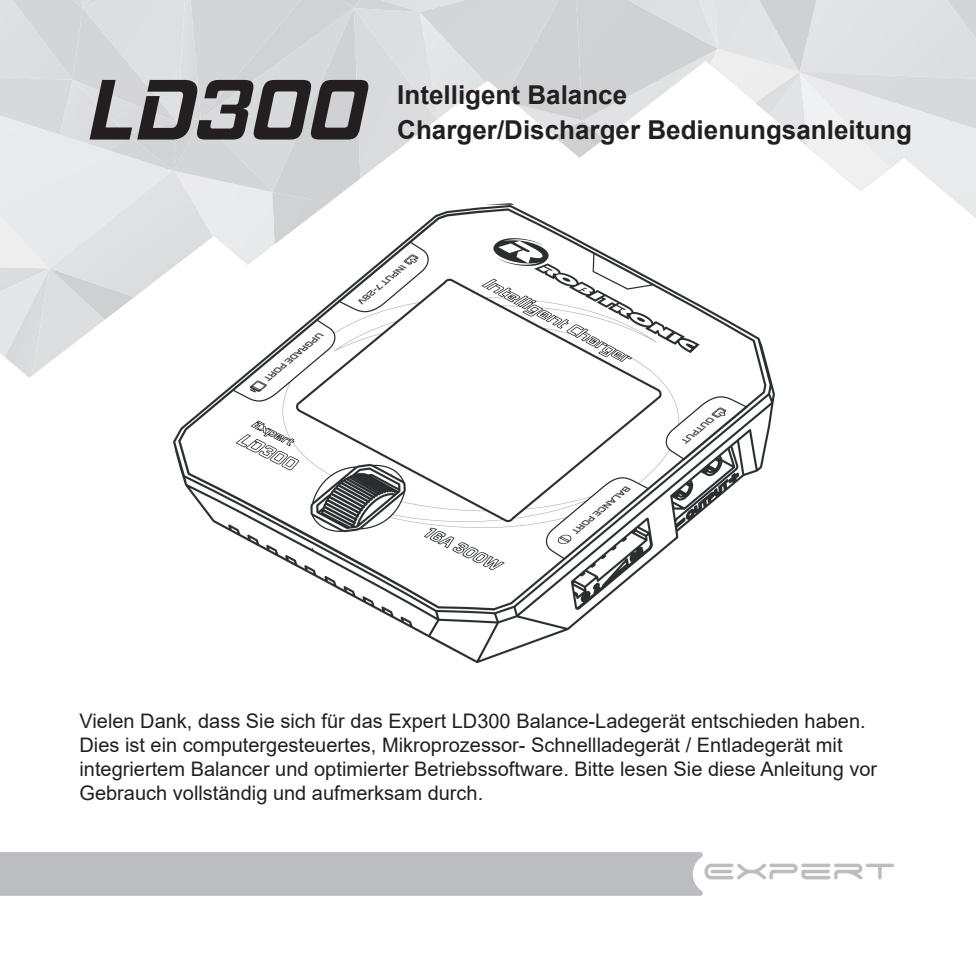
<style>
.page{position:relative;width:976px;height:976px;background:#fff}
.page>*{position:absolute;margin:0;border:0;box-sizing:border-box;transform-origin:0 0}
.t1{font:italic 700 88px "Hemi Head Rg";color:#231f20}
.t2{font:36px "Space Age";color:#bcbdc0}
.t3{font:700 26px/35.2px "Arial";color:#231f20}
.t4{font:20px/24px "Arial";color:#231f20}
</style>
<div class="page">
<img style="left:173px;top:377px;width:601px;height:287px">
<svg style="left:0;top:0;width:975px;height:377px"></svg>
<div style="left:0;top:852px;width:702px;height:43px;background:#bcbdc0"></div>
<h1 class="t1" style="left:85px;top:56px;width:278px">LD300</h1>
<h3 class="t3" style="left:397px;top:77px;width:516px">Intelligent Balance<br>Charger/Discharger Bedienungsanleitung</h3>
<p class="t4" style="left:79px;top:708px;width:799px">Vielen Dank, dass Sie sich für das Expert LD300 Balance-Ladegerät entschieden haben.<br>Dies ist ein computergesteuertes, Mikroprozessor- Schnellladegerät / Entladegerät mit integriertem Balancer und optimierter Betriebssoftware. Bitte lesen Sie diese Anleitung vor Gebrauch vollständig und aufmerksam durch.</p>
<h2 class="t2" style="left:702px;top:854px;width:195px">Expert</h2>
</div>
